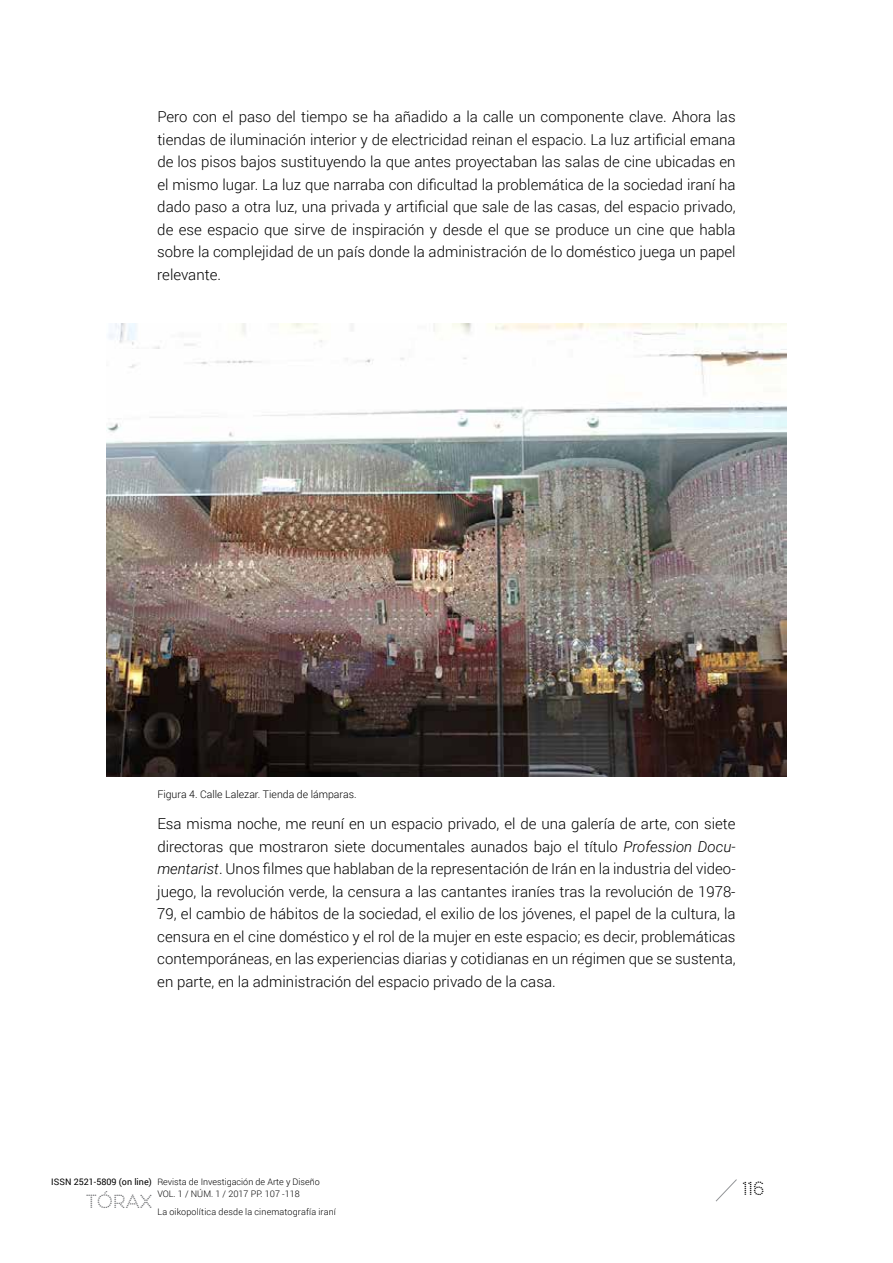
<style>
.page{position:relative;width:893px;height:1263px;background:#fff}
.page>*{position:absolute;margin:0;border:0;box-sizing:border-box;transform-origin:0 0}
.t1{font:18px "Perfograma";color:#6d6e71}
.t2{font:18px "Perfograma";color:#000}
.t3{font:300 15px/22.5px "Roboto";color:#000;text-align:justify}
.t4{font:300 10.5px "Roboto";color:#000}
.t5{font:300 9px/12px "Roboto";color:#000}
.t6{font:300 9px "Roboto";letter-spacing:.02em;color:#000}
.t7{font:9px "Roboto";color:#000}
.s1{font-style:italic}
</style>
<div class="page">
<svg style="left:715px;top:1179px;width:22px;height:23px"></svg>
<img style="left:107px;top:323px;width:679px;height:454px">
<p class="t3" style="left:157px;top:105px;width:580px">Pero con el paso del tiempo se ha añadido a la calle un componente clave. Ahora las tiendas de iluminación interior y de electricidad reinan el espacio. La luz artificial emana de los pisos bajos sustituyendo la que antes proyectaban las salas de cine ubicadas en el mismo lugar. La luz que narraba con dificultad la problemática de la sociedad iraní ha dado paso a otra luz, una privada y artificial que sale de las casas, del espacio privado, de ese espacio que sirve de inspiración y desde el que se produce un cine que habla sobre la complejidad de un país donde la administración de lo doméstico juega un papel relevante.</p>
<p class="t4" style="left:157px;top:787px;width:201px">Figura 4. Calle Lalezar. Tienda de lámparas.</p>
<p class="t3" style="left:157px;top:812px;width:580px">Esa misma noche, me reuní en un espacio privado, el de una galería de arte, con siete directoras que mostraron siete documentales aunados bajo el título <span class="s1">Profession Docu&shy;mentarist</span>. Unos filmes que hablaban de la representación de Irán en la industria del video&shy;juego, la revolución verde, la censura a las cantantes iraníes tras la revolución de 1978- 79, el cambio de hábitos de la sociedad, el exilio de los jóvenes, el papel de la cultura, la censura en el cine doméstico y el rol de la mujer en este espacio; es decir, problemáticas contemporáneas, en las experiencias diarias y cotidianas en un régimen que se sustenta, en parte, en la administración del espacio privado de la casa.</p>
<p class="t7" style="left:51px;top:1176px;width:102px">ISSN 2521-5809 (on line)</p>
<p class="t1" style="left:86px;top:1190px;width:67px">TÓRAX</p>
<p class="t5" style="left:157px;top:1176px;width:164px">Revista de Investigación de Arte y Diseño<br>VOL. 1 / NÚM. 1 / 2017 PP. 107 -118</p>
<p class="t6" style="left:157px;top:1205px;width:180px">La oikopolítica desde la cinematografía iraní</p>
<p class="t2" style="left:742px;top:1177px;width:23px">116</p>
</div>
